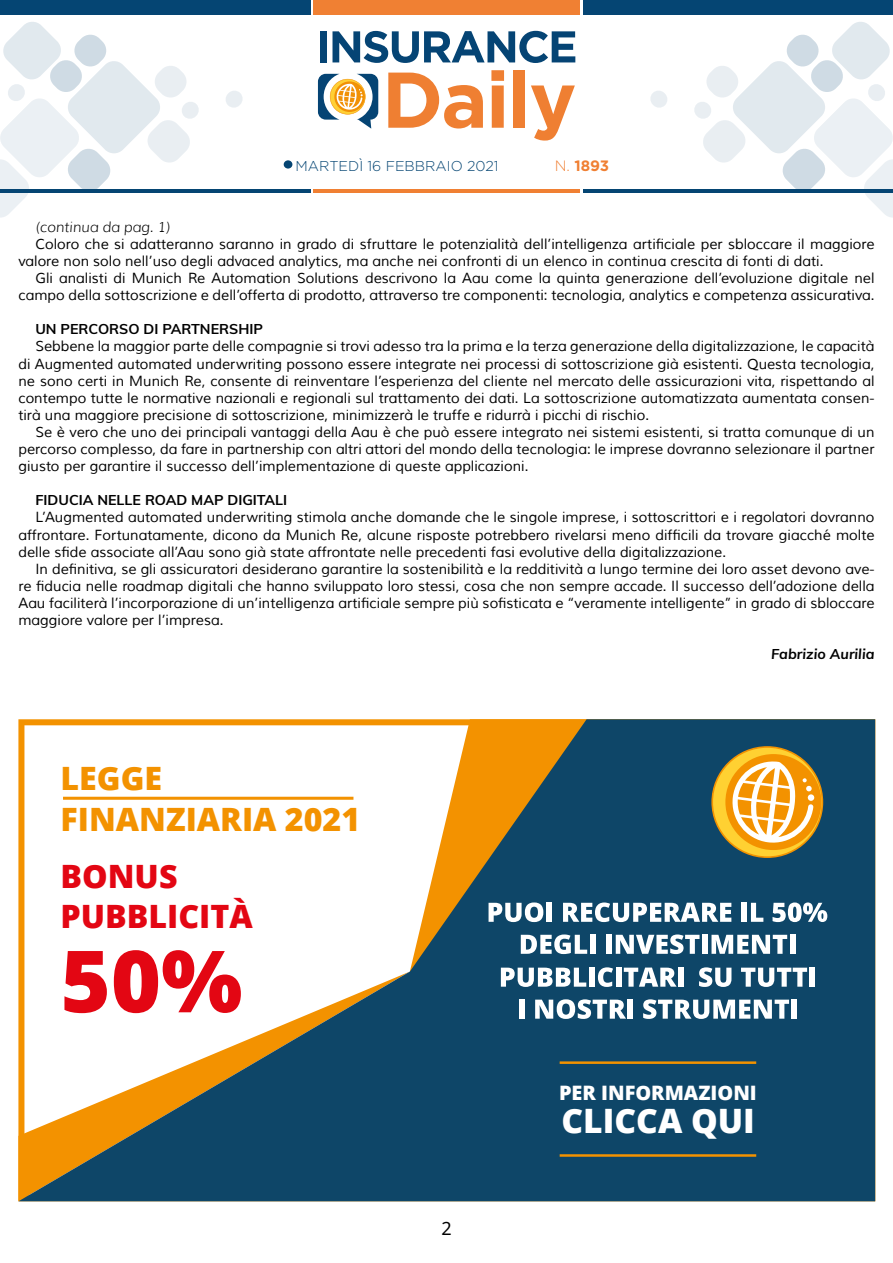
<style>
.page{position:relative;width:893px;height:1263px;background:#fff}
.page>*{position:absolute;margin:0;border:0;box-sizing:border-box;transform-origin:0 0}
.t1{font:800 85.8px "Open Sans";color:#e30613}
.t2{font:800 33.6px "Open Sans";color:#fff}
.t3{font:800 32.1px/40.2px "Open Sans";color:#f39200}
.t4{font:800 32.1px/40.2px "Open Sans";color:#e30613}
.t5{font:800 19.95px "Open Sans";color:#fff}
.t6{font:18px "Noto Sans";color:#000}
.t7{font:700 15px "Gotham";color:#f08033}
.t8{font:14.25px/17.1px "Muli";color:#000;text-align:justify}
.t9{font:700 14.25px "Muli";color:#000}
.t10{font:300 14.25px "Gotham";color:#054573}
.t11{font:italic 300 14.25px "Muli";color:#000}
.t12{font:italic 700 14.25px "Muli";color:#000}
.s1{font-weight:300}
</style>
<div class="page">
<div style="left:583px;top:0;width:310px;height:15px;background:#054573"></div>
<div style="left:314px;top:0;width:266px;height:15px;background:#f08033"></div>
<hr style="left:583px;top:189px;width:310px;height:3px;background:#054573">
<hr style="left:314px;top:189px;width:266px;height:3px;background:#f08033">
<svg style="left:650px;top:91px;width:17px;height:17px"></svg>
<svg style="left:226px;top:91px;width:17px;height:17px"></svg>
<svg style="left:693px;top:22px;width:200px;height:196px"></svg>
<svg style="left:0;top:22px;width:200px;height:196px"></svg>
<svg style="left:318px;top:74px;width:60px;height:55px"></svg>
<svg style="left:388px;top:73px;width:95px;height:56px"></svg>
<svg style="left:491px;top:70px;width:13px;height:58px"></svg>
<div style="left:513px;top:70px;width:12px;height:58px;background:#ef7f32"></div>
<svg style="left:531px;top:85px;width:44px;height:56px"></svg>
<div style="left:320px;top:31px;width:7px;height:31px;background:#054474"></div>
<svg style="left:332px;top:31px;width:243px;height:32px"></svg>
<hr style="left:0;top:189px;width:310px;height:3px;background:#054573">
<div style="left:0;top:0;width:310px;height:15px;background:#054573"></div>
<div style="left:284px;top:160px;width:8px;height:9px;background:#054573;border-radius:50%"></div>
<svg style="left:18px;top:719px;width:857px;height:482px;fill:#0e4668"></svg>
<svg style="left:711px;top:746px;width:112px;height:112px"></svg>
<hr style="left:560px;top:1154px;width:196px;height:3px;background:#f39200">
<hr style="left:560px;top:1061px;width:196px;height:3px;background:#f39200">
<hr style="left:63px;top:797px;width:290px;height:3px;background:#f39200">
<svg style="left:489px;top:902px;width:54px;height:20px"></svg>
<div style="left:547px;top:903px;width:5px;height:19px;background:#fff"></div>
<svg style="left:563px;top:902px;width:168px;height:20px"></svg>
<div style="left:742px;top:903px;width:5px;height:19px;background:#fff"></div>
<svg style="left:751px;top:903px;width:12px;height:19px"></svg>
<svg style="left:772px;top:902px;width:55px;height:20px"></svg>
<div style="left:519px;top:1000px;width:5px;height:19px;background:#fff"></div>
<svg style="left:535px;top:999px;width:91px;height:20px"></svg>
<div style="left:628px;top:1000px;width:5px;height:19px;background:#fff"></div>
<svg style="left:643px;top:999px;width:146px;height:20px"></svg>
<div style="left:792px;top:1000px;width:5px;height:19px;background:#fff"></div>
<svg style="left:521px;top:934px;width:66px;height:20px"></svg>
<div style="left:590px;top:935px;width:5px;height:19px;background:#fff"></div>
<div style="left:606px;top:935px;width:6px;height:19px;background:#fff"></div>
<svg style="left:616px;top:934px;width:83px;height:20px"></svg>
<div style="left:702px;top:935px;width:5px;height:19px;background:#fff"></div>
<svg style="left:711px;top:935px;width:76px;height:19px"></svg>
<div style="left:790px;top:935px;width:5px;height:19px;background:#fff"></div>
<svg style="left:501px;top:968px;width:85px;height:19px"></svg>
<div style="left:589px;top:968px;width:5px;height:19px;background:#fff"></div>
<svg style="left:598px;top:967px;width:15px;height:20px"></svg>
<div style="left:616px;top:968px;width:5px;height:19px;background:#fff"></div>
<svg style="left:624px;top:967px;width:53px;height:20px"></svg>
<div style="left:678px;top:968px;width:5px;height:19px;background:#fff"></div>
<svg style="left:699px;top:967px;width:32px;height:20px"></svg>
<svg style="left:741px;top:968px;width:66px;height:19px"></svg>
<div style="left:810px;top:968px;width:5px;height:19px;background:#fff"></div>
<p class="t10" style="left:296px;top:158px;width:204px">MARTEDÌ 16 FEBBRAIO 2021</p>
<p class="t7" style="left:555px;top:157px;width:56px"><span class="s1">N.</span> 1893</p>
<p class="t11" style="left:35px;top:218px;width:136px">(continua da pag. 1)</p>
<p class="t8" style="left:18px;top:236px;width:858px;text-indent:17px">Coloro che si adatteranno saranno in grado di sfruttare le potenzialità dell’intelligenza artificiale per sbloccare il maggiore valore non solo nell’uso degli advaced analytics, ma anche nei confronti di un elenco in continua crescita di fonti di dati.</p>
<p class="t8" style="left:18px;top:270px;width:858px;text-align:right">Gli analisti di Munich Re Automation Solutions descrivono la Aau come la quinta generazione dell’evoluzione digitale nel campo della sottoscrizione e dell’offerta di prodotto, attraverso tre componenti: tecnologia, analytics e competenza assicurativa.</p>
<p class="t9" style="left:35px;top:319px;width:229px">UN PERCORSO DI PARTNERSHIP</p>
<p class="t8" style="left:18px;top:338px;width:858px;text-indent:17px">Sebbene la maggior parte delle compagnie si trovi adesso tra la prima e la terza generazione della digitalizzazione, le capacità di Augmented automated underwriting possono essere integrate nei processi di sottoscrizione già esistenti. Questa tecnologia, ne sono certi in Munich Re, consente di reinventare l’esperienza del cliente nel mercato delle assicurazioni vita, rispettando al contempo tutte le normative nazionali e regionali sul trattamento dei dati. La sottoscrizione automatizzata aumentata consen&shy;tirà una maggiore precisione di sottoscrizione, minimizzerà le truffe e ridurrà i picchi di rischio.</p>
<p class="t8" style="left:18px;top:424px;width:858px;text-indent:17px">Se è vero che uno dei principali vantaggi della Aau è che può essere integrato nei sistemi esistenti, si tratta comunque di un percorso complesso, da fare in partnership con altri attori del mondo della tecnologia: le imprese dovranno selezionare il partner giusto per garantire il successo dell’implementazione di queste applicazioni.</p>
<p class="t9" style="left:35px;top:490px;width:253px">FIDUCIA NELLE ROAD MAP DIGITALI</p>
<p class="t8" style="left:18px;top:509px;width:858px;text-indent:17px">L’Augmented automated underwriting stimola anche domande che le singole imprese, i sottoscrittori e i regolatori dovranno affrontare. Fortunatamente, dicono da Munich Re, alcune risposte potrebbero rivelarsi meno difficili da trovare giacché molte delle sfide associate all’Aau sono già state affrontate nelle precedenti fasi evolutive della digitalizzazione.</p>
<p class="t8" style="left:18px;top:560px;width:858px;text-indent:17px">In definitiva, se gli assicuratori desiderano garantire la sostenibilità e la redditività a lungo termine dei loro asset devono ave&shy;re fiducia nelle roadmap digitali che hanno sviluppato loro stessi, cosa che non sempre accade. Il successo dell’adozione della Aau faciliterà l’incorporazione di un’intelligenza artificiale sempre più sofisticata e “veramente intelligente” in grado di sbloccare maggiore valore per l’impresa.</p>
<p class="t12" style="left:771px;top:644px;width:105px">Fabrizio Aurilia</p>
<h3 class="t3" style="left:61px;top:757px;width:301px">LEGGE<br>FINANZIARIA 2021</h3>
<h3 class="t4" style="left:61px;top:854px;width:194px">BONUS<br>PUBBLICITÀ</h3>
<h1 class="t1" style="left:61px;top:916px;width:183px">50%</h1>
<p class="t6" style="left:441px;top:1216px;width:12px">2</p>
<h3 class="t5" style="left:559px;top:1078px;width:199px">PER INFORMAZIONI</h3>
<h2 class="t2" style="left:561px;top:1095px;width:195px">CLICCA QUI</h2>
</div>
